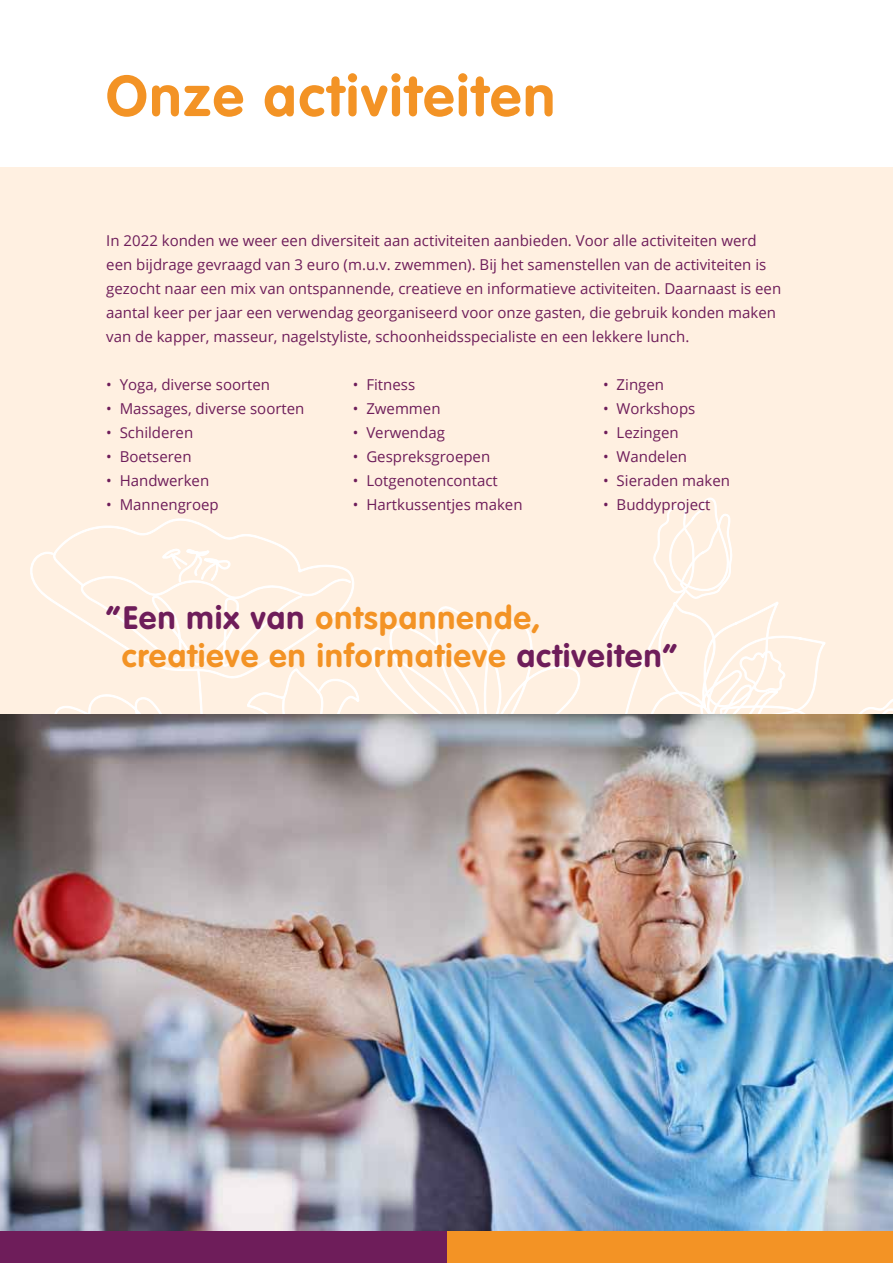
<style>
.page{position:relative;width:893px;height:1263px;background:#fff}
.page>*{position:absolute;margin:0;border:0;box-sizing:border-box;transform-origin:0 0}
.t1{font:700 56.85px "VAG Rounded Std";letter-spacing:.04em;color:#f39325}
.t2{font:700 31.95px/38.4px "VAG Rounded Std";letter-spacing:.04em;color:#f39325}
.t3{font:15px/24px "Open Sans";color:#6e1d5a}
.s1{color:#6e1d5a}
</style>
<div class="page">
<div style="left:0;top:168px;width:893px;height:1095px;background:#fff0e1"></div>
<svg style="left:34px;top:518px;width:325px;height:196px"></svg>
<svg style="left:372px;top:497px;width:521px;height:217px"></svg>
<div style="left:446px;top:1230px;width:447px;height:33px;background:#f39325"></div>
<div style="left:0;top:1230px;width:446px;height:33px;background:#6e1d5a"></div>
<img style="left:0;top:714px;width:893px;height:516px">
<h1 class="t1" style="left:106px;top:72px;width:450px">Onze activiteiten</h1>
<p class="t3" style="left:106px;top:230px;width:676px">In 2022 konden we weer een diversiteit aan activiteiten aanbieden. Voor alle activiteiten werd een bijdrage gevraagd van 3 euro (m.u.v. zwemmen). Bij het samenstellen van de activiteiten is gezocht naar een mix van ontspannende, creatieve en informatieve activiteiten. Daarnaast is een aantal keer per jaar een verwendag georganiseerd voor onze gasten, die gebruik konden maken van de kapper, masseur, nagelstyliste, schoonheidsspecialiste en een lekkere lunch.</p>
<p class="t3" style="left:106px;top:374px;width:165px">• Yoga, diverse soorten</p>
<p class="t3" style="left:106px;top:398px;width:200px">• Massages, diverse soorten</p>
<p class="t3" style="left:106px;top:422px;width:88px">• Schilderen</p>
<p class="t3" style="left:106px;top:446px;width:87px">• Boetseren</p>
<p class="t3" style="left:106px;top:470px;width:104px">• Handwerken</p>
<p class="t3" style="left:106px;top:494px;width:114px">• Mannengroep</p>
<p class="t3" style="left:353px;top:374px;width:64px">• Fitness</p>
<p class="t3" style="left:353px;top:398px;width:89px">• Zwemmen</p>
<p class="t3" style="left:353px;top:422px;width:93px">• Verwendag</p>
<p class="t3" style="left:353px;top:446px;width:139px">• Gespreksgroepen</p>
<p class="t3" style="left:353px;top:470px;width:146px">• Lotgenotencontact</p>
<p class="t3" style="left:353px;top:494px;width:171px">• Hartkussentjes maken</p>
<p class="t3" style="left:603px;top:374px;width:62px">• Zingen</p>
<p class="t3" style="left:603px;top:398px;width:94px">• Workshops</p>
<p class="t3" style="left:603px;top:422px;width:77px">• Lezingen</p>
<p class="t3" style="left:603px;top:446px;width:85px">• Wandelen</p>
<p class="t3" style="left:603px;top:470px;width:128px">• Sieraden maken</p>
<p class="t3" style="left:603px;top:494px;width:109px">• Buddyproject</p>
<h2 class="t2" style="left:122px;top:601px;width:557px;text-indent:-15px"><span class="s1">“ Een mix van</span> ontspannende, creatieve en informatieve <span class="s1">activeiten”</span></h2>
</div>
